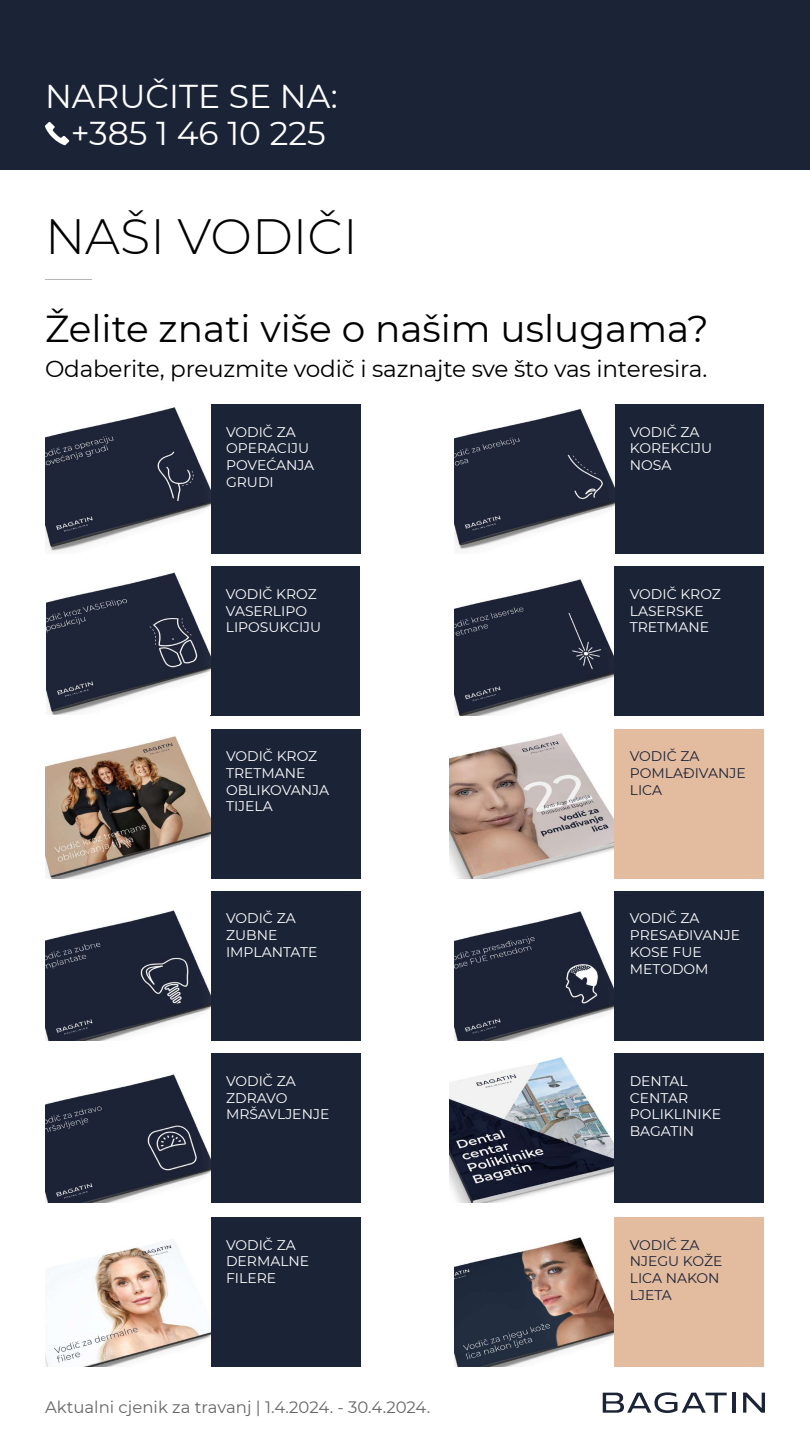
<style>
.page{position:relative;width:810px;height:1440px;background:#fff}
.page>*{position:absolute;margin:0;border:0;box-sizing:border-box;transform-origin:0 0}
.t1{font:300 49.5px "Montserrat";color:#000}
.t2{font:37.5px "Montserrat";color:#000}
.t3{font:33px/37.5px "Montserrat";color:#fff;text-align:center}
.t4{font:23.17px "Montserrat";letter-spacing:-.01em;color:#000}
.t5{font:16.5px "Montserrat";color:#666}
.t6{font:13.95px/16.7px "Montserrat";color:#fff}
.t7{font:13.95px/16.7px "Montserrat";color:#1b2337}
</style>
<div class="page">
<div style="left:211px;top:404px;width:149px;height:150px;background:#1b2337"></div>
<div style="left:615px;top:404px;width:149px;height:150px;background:#1b2337"></div>
<div style="left:211px;top:567px;width:149px;height:149px;background:#1b2337"></div>
<img style="left:454px;top:571px;width:161px;height:145px">
<div style="left:615px;top:567px;width:149px;height:149px;background:#1b2337"></div>
<div style="left:211px;top:729px;width:149px;height:149px;background:#1b2337"></div>
<img style="left:449px;top:732px;width:166px;height:146px">
<img style="left:449px;top:1057px;width:166px;height:146px">
<div style="left:615px;top:729px;width:149px;height:149px;background:#e3bb9f"></div>
<img style="left:46px;top:910px;width:165px;height:131px">
<img style="left:454px;top:903px;width:161px;height:138px">
<img style="left:454px;top:1229px;width:161px;height:138px">
<div style="left:211px;top:891px;width:149px;height:150px;background:#1b2337"></div>
<div style="left:615px;top:891px;width:149px;height:150px;background:#1b2337"></div>
<div style="left:615px;top:1053px;width:149px;height:150px;background:#1b2337"></div>
<div style="left:615px;top:1217px;width:149px;height:150px;background:#e3bb9f"></div>
<img style="left:46px;top:1074px;width:165px;height:129px">
<img style="left:46px;top:1240px;width:165px;height:127px">
<div style="left:211px;top:1053px;width:149px;height:150px;background:#1b2337"></div>
<div style="left:211px;top:1217px;width:149px;height:150px;background:#1b2337"></div>
<hr style="left:45px;top:279px;width:47px;height:1px;background:#b3b3b3">
<div style="left:0;top:0;width:810px;height:170px;background:#1b2337"></div>
<svg style="left:45px;top:122px;width:24px;height:23px"></svg>
<svg style="left:603px;top:1392px;width:124px;height:21px"></svg>
<hr style="left:732px;top:1393px;width:4px;height:20px;background:#1b2337">
<svg style="left:743px;top:1393px;width:22px;height:20px"></svg>
<img style="left:45px;top:407px;width:165px;height:144px">
<img style="left:454px;top:408px;width:161px;height:142px">
<img style="left:46px;top:572px;width:164px;height:143px">
<img style="left:45px;top:736px;width:165px;height:142px">
<h3 class="t3" style="left:45px;top:76px;width:294px">NARUČITE SE NA: +385 1 46 10 225</h3>
<h1 class="t1" style="left:45px;top:203px;width:314px">NAŠI VODIČI</h1>
<h2 class="t2" style="left:45px;top:303px;width:665px">Želite znati više o našim uslugama?</h2>
<h3 class="t4" style="left:45px;top:353px;width:664px">Odaberite, preuzmite vodič i saznajte sve što vas interesira.</h3>
<p class="t6" style="left:226px;top:423px;width:90px">VODIČ ZA<br>OPERACIJU<br>POVEĆANJA<br>GRUDI</p>
<p class="t6" style="left:630px;top:423px;width:84px">VODIČ ZA<br>KOREKCIJU<br>NOSA</p>
<p class="t6" style="left:226px;top:585px;width:97px">VODIČ KROZ<br>VASERLIPO<br>LIPOSUKCIJU</p>
<p class="t6" style="left:630px;top:585px;width:93px">VODIČ KROZ<br>LASERSKE<br>TRETMANE</p>
<p class="t6" style="left:226px;top:747px;width:105px">VODIČ KROZ<br>TRETMANE<br>OBLIKOVANJA<br>TIJELA</p>
<p class="t7" style="left:630px;top:747px;width:117px">VODIČ ZA<br>POMLAĐIVANJE<br>LICA</p>
<p class="t6" style="left:226px;top:910px;width:93px">VODIČ ZA<br>ZUBNE<br>IMPLANTATE</p>
<p class="t6" style="left:630px;top:910px;width:112px">VODIČ ZA<br>PRESAĐIVANJE<br>KOSE FUE<br>METODOM</p>
<p class="t6" style="left:226px;top:1072px;width:105px">VODIČ ZA<br>ZDRAVO<br>MRŠAVLJENJE</p>
<p class="t6" style="left:226px;top:1236px;width:85px">VODIČ ZA<br>DERMALNE<br>FILERE</p>
<p class="t5" style="left:45px;top:1396px;width:387px">Aktualni cjenik za travanj | 1.4.2024. - 30.4.2024.</p>
<p class="t6" style="left:630px;top:1072px;width:93px">DENTAL<br>CENTAR<br>POLIKLINIKE<br>BAGATIN</p>
<p class="t7" style="left:630px;top:1236px;width:94px">VODIČ ZA<br>NJEGU KOŽE<br>LICA NAKON<br>LJETA</p>
</div>
